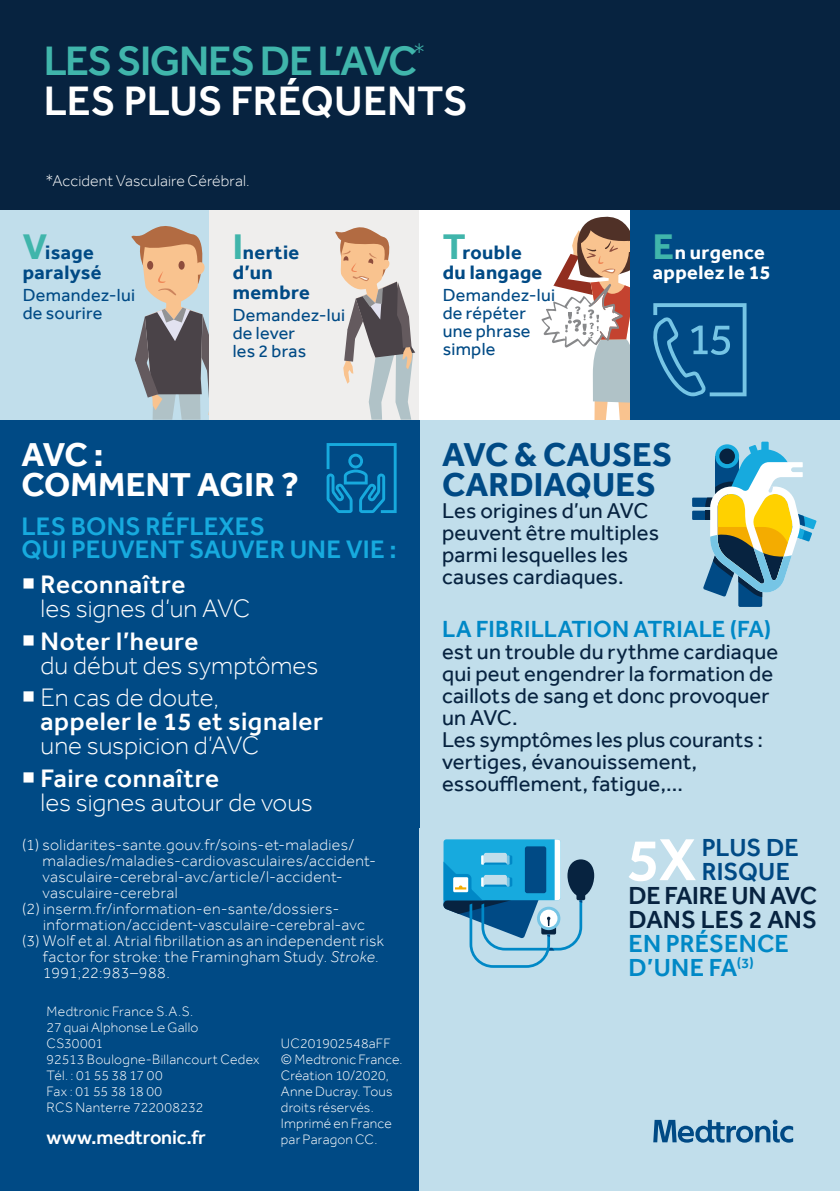
<style>
.page{position:relative;width:840px;height:1191px;background:#fff}
.page>*{position:absolute;margin:0;border:0;box-sizing:border-box;transform-origin:0 0}
.t1{font:500 61.2px "Effra";color:#fff}
.t2{font:500 42.2px/40.8px "Effra";letter-spacing:-.015em;color:#40b5ab}
.t3{font:700 34px/30px "Effra";letter-spacing:.005em;color:#004a85}
.t4{font:700 34px/30px "Effra";color:#fff}
.t5{font:300 26px/24px "Effra";color:#fff}
.t6{font:500 26px/22.6px "Effra";letter-spacing:.005em;color:#17aade}
.t7{font:500 26px/24px "Effra";letter-spacing:.02em;color:#fff}
.t8{font:500 25.4px/24px "Effra";letter-spacing:-.005em;color:#072340}
.t9{font:500 25.4px/24px "Effra";letter-spacing:.005em;color:#0088c6}
.t10{font:500 25.4px/24px "Effra";letter-spacing:.005em;color:#004a85}
.t11{font:500 24px "Effra";letter-spacing:.005em;color:#0088c6}
.t12{font:22px/22px "Effra";letter-spacing:.005em;color:#072340}
.t13{font:700 20px/20px "Effra";letter-spacing:.02em;color:#004a85}
.t14{font:700 20px/20px "Effra";letter-spacing:.02em;color:#fff}
.t15{font:500 20px "Effra";letter-spacing:-.01em;color:#fff}
.t16{font:18px/18px "Effra";letter-spacing:.015em;color:#004a85}
.t17{font:300 16px "Effra";letter-spacing:.025em;color:#fff}
.t18{font:300 16px "Effra";letter-spacing:.005em;color:#fff}
.t19{font:300 14px/16px "Effra";letter-spacing:.015em;color:#fff}
.s1{color:#fff}
.s2{font-size:36.6px;color:#40b5ab}
.s3{font-weight:500}
.s4{font-weight:300}
.s5{font-style:italic}
</style>
<div class="page">
<div style="left:420px;top:420px;width:419px;height:419px;background:#c1deeb"></div>
<div style="left:0;top:420px;width:420px;height:771px;background:#004a85"></div>
<div style="left:0;top:0;width:839px;height:210px;background:#072340"></div>
<div style="left:420px;top:829px;width:419px;height:362px;background:#c1deeb"></div>
<div style="left:0;top:210px;width:210px;height:210px;background:#c1deeb"></div>
<svg style="left:131px;top:222px;width:79px;height:198px"></svg>
<div style="left:210px;top:210px;width:210px;height:210px;background:#efeeed"></div>
<svg style="left:335px;top:227px;width:80px;height:193px"></svg>
<svg style="left:541px;top:216px;width:88px;height:204px"></svg>
<div style="left:629px;top:210px;width:210px;height:210px;background:#004a85"></div>
<svg style="left:692px;top:442px;width:124px;height:165px"></svg>
<svg style="left:653px;top:1119px;width:139px;height:23px"></svg>
<svg style="left:326px;top:443px;width:70px;height:70px"></svg>
<svg style="left:653px;top:303px;width:93px;height:93px"></svg>
<svg style="left:443px;top:839px;width:151px;height:128px"></svg>
<h2 class="t2" style="left:44px;top:40px;width:426px">LES SIGNES DE L’AVC<sup>*<br></sup><span class="s1">LES PLUS FRÉQUENTS</span></h2>
<p class="t18" style="left:45px;top:172px;width:206px">*Accident Vasculaire Cérébral.</p>
<p class="t13" style="left:23px;top:241px;width:80px"><span class="s2">V</span>isage paralysé</p>
<p class="t16" style="left:23px;top:286px;width:114px">Demandez-lui de sourire</p>
<p class="t13" style="left:233px;top:241px;width:78px"><span class="s2">I</span>nertie d’un membre</p>
<p class="t16" style="left:233px;top:306px;width:114px">Demandez-lui de lever<br>les 2 bras</p>
<h3 class="t4" style="left:21px;top:438px;width:279px">AVC :<br>COMMENT AGIR ?</h3>
<h3 class="t6" style="left:21px;top:515px;width:376px">LES BONS RÉFLEXES<br>QUI PEUVENT SAUVER UNE VIE :</h3>
<h3 class="t5" style="left:41px;top:572px;width:211px;text-indent:-19px">○ <span class="s3">Reconnaître<br></span>les signes d’un AVC</h3>
<h3 class="t5" style="left:41px;top:628px;width:279px;text-indent:-19px">○ <span class="s3">Noter l’heure<br></span>du début des symptômes</h3>
<h3 class="t7" style="left:41px;top:685px;width:284px;text-indent:-19px">○ <span class="s4">En cas de doute,<br></span>appeler le 15 et signaler</h3>
<h3 class="t5" style="left:41px;top:733px;width:220px">une suspicion d’AVC</h3>
<h3 class="t5" style="left:41px;top:765px;width:274px;text-indent:-19px">○ <span class="s3">Faire connaître<br></span>les signes autour de vous</h3>
<p class="t17" style="left:22px;top:835px;width:334px">(1) solidarites-sante.gouv.fr/soins-et-maladies/</p>
<p class="t17" style="left:42px;top:851px;width:335px">maladies/maladies-cardiovasculaires/accident-</p>
<p class="t17" style="left:42px;top:867px;width:302px">vasculaire-cerebral-avc/article/l-accident-</p>
<p class="t17" style="left:42px;top:883px;width:137px">vasculaire-cerebral</p>
<p class="t17" style="left:22px;top:899px;width:319px">(2) inserm.fr/information-en-sante/dossiers-</p>
<p class="t17" style="left:43px;top:915px;width:323px">information/accident-vasculaire-cerebral-avc</p>
<p class="t17" style="left:22px;top:931px;width:363px">(3) Wolf et al. Atrial fibrillation as an independent risk</p>
<p class="t17" style="left:43px;top:947px;width:337px">factor for stroke: the Framingham Study. <span class="s5">Stroke</span>.</p>
<p class="t17" style="left:43px;top:963px;width:128px">1991;22:983–988.</p>
<p class="t19" style="left:47px;top:1003px;width:214px">Medtronic France S.A.S.<br>27 quai Alphonse Le Gallo<br>CS30001<br>92513 Boulogne-Billancourt Cedex<br>Tél. : 01 55 38 17 00<br>Fax : 01 55 38 18 00<br>RCS Nanterre 722008232</p>
<p class="t15" style="left:47px;top:1125px;width:160px">www.medtronic.fr</p>
<p class="t19" style="left:281px;top:1035px;width:123px">UC201902548aFF © Medtronic France.<br>Création 10/2020,<br>Anne Ducray. Tous droits réservés.<br>Imprimé en France par Paragon CC.</p>
<p class="t13" style="left:442px;top:241px;width:101px"><span class="s2">T</span>rouble du langage</p>
<p class="t16" style="left:442px;top:285px;width:114px">Demandez-lui de répéter une phrase simple</p>
<p class="t14" style="left:652px;top:241px;width:119px"><span class="s2">E</span>n urgence appelez le 15</p>
<h3 class="t3" style="left:442px;top:438px;width:231px">AVC &amp; CAUSES<br>CARDIAQUES</h3>
<h3 class="t12" style="left:442px;top:499px;width:218px">Les origines d’un AVC peuvent être multiples parmi lesquelles les causes cardiaques.</h3>
<h3 class="t11" style="left:442px;top:614px;width:330px">LA FIBRILLATION ATRIALE (FA)</h3>
<h3 class="t12" style="left:442px;top:640px;width:337px">est un trouble du rythme cardiaque qui peut engendrer la formation de caillots de sang et donc provoquer un AVC.<br>Les symptômes les plus courants : vertiges, évanouissement, essoufflement, fatigue,…</h3>
<h1 class="t1" style="left:626px;top:823px;width:70px">5X</h1>
<h3 class="t10" style="left:701px;top:835px;width:99px">PLUS DE<br>RISQUE</h3>
<h3 class="t8" style="left:628px;top:883px;width:190px">DE FAIRE UN AVC<br>DANS LES 2 ANS</h3>
<h3 class="t9" style="left:628px;top:931px;width:162px">EN PRÉSENCE<br>D’UNE FA<sup>(3)</sup></h3>
</div>
